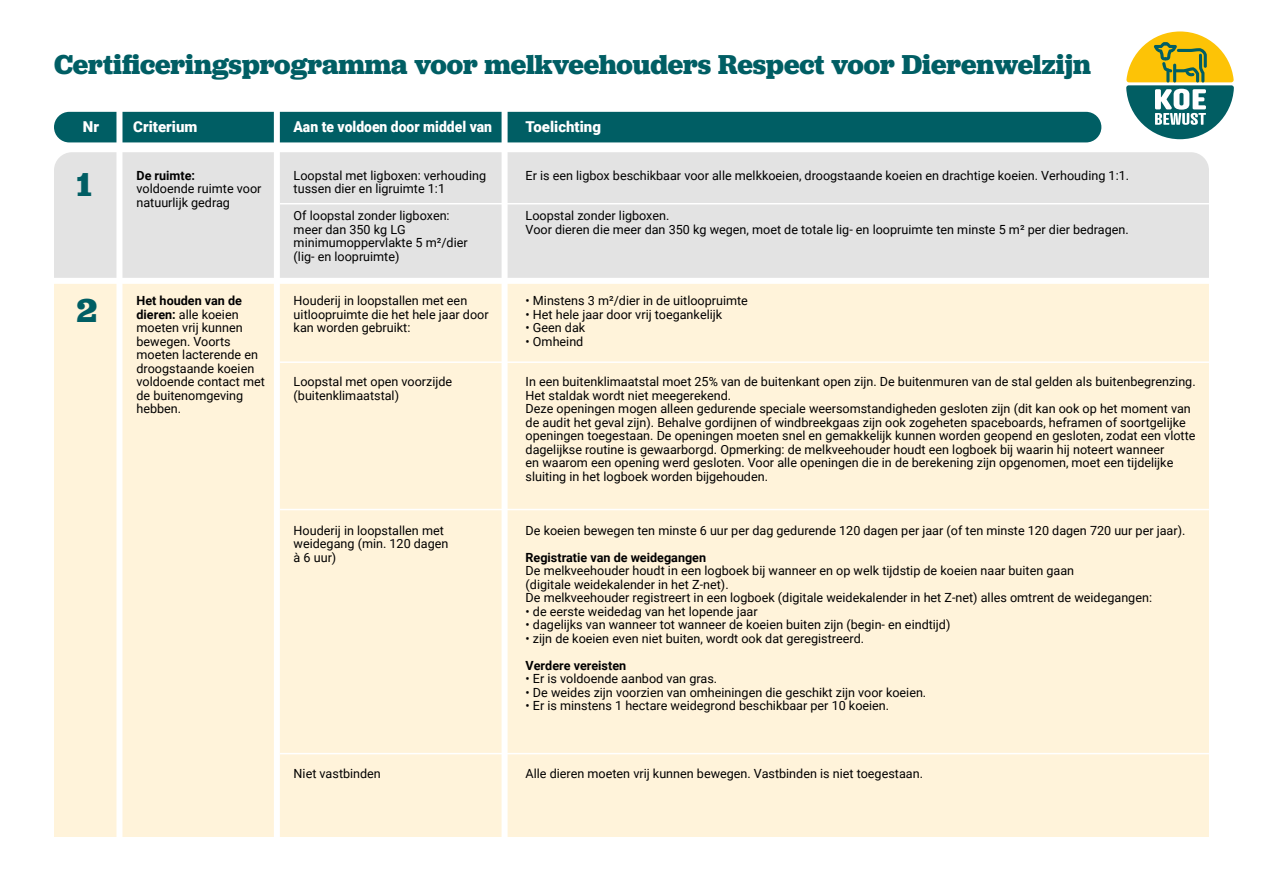
<style>
.page{position:relative;width:1263px;height:893px;background:#fff}
.page>*{position:absolute;margin:0;border:0;box-sizing:border-box;transform-origin:0 0}
.t1{font:700 34.5px "Jubilat";color:#005e64}
.t2{font:700 28.5px "Jubilat";color:#005e64}
.t3{font:900 15px "Roboto";color:#fff;scale:.93 1}
.t4{font:900 15px "Roboto";color:#fff}
.t5{font:12.6px/13.5px "Roboto";color:#000}
.t6{font:700 12.6px "Roboto";color:#000}
.s1{font-weight:700}
</style>
<div class="page">
<div style="left:54px;top:112px;width:1047px;height:30px;background:#005e64;border-radius:15px"></div>
<div style="left:54px;top:152px;width:1155px;height:126px;background:#e3e3e3"></div>
<div style="left:54px;top:281px;width:1155px;height:555px;background:#fff3da"></div>
<div style="left:116px;top:79px;width:6px;height:774px;background:#fff"></div>
<div style="left:274px;top:79px;width:6px;height:774px;background:#fff"></div>
<div style="left:502px;top:79px;width:6px;height:774px;background:#fff"></div>
<hr style="left:280px;top:361px;width:929px;height:2px;background:#fff">
<hr style="left:280px;top:509px;width:929px;height:1px;background:#fff">
<hr style="left:280px;top:753px;width:929px;height:1px;background:#fff">
<div style="left:0;top:278px;width:1217px;height:6px;background:#fff"></div>
<hr style="left:280px;top:203px;width:929px;height:1px;background:#fff">
<svg style="left:1126px;top:31px;width:108px;height:108px"></svg>
<h2 class="t2" style="left:54px;top:46px;width:1038px">Certificeringsprogramma voor melkveehouders Respect voor Dierenwelzijn</h2>
<p class="t4" style="left:83px;top:116px;width:18px">Nr</p>
<p class="t4" style="left:133px;top:116px;width:66px">Criterium</p>
<p class="t3" style="left:293px;top:116px;width:215px">Aan te voldoen door middel van</p>
<p class="t4" style="left:526px;top:116px;width:77px">Toelichting</p>
<h1 class="t1" style="left:77px;top:162px;width:17px">1</h1>
<h1 class="t1" style="left:77px;top:288px;width:22px">2</h1>
<p class="t6" style="left:136px;top:167px;width:60px">De ruimte:</p>
<p class="t5" style="left:136px;top:182px;width:126px">voldoende ruimte voor natuurlijk gedrag</p>
<p class="t5" style="left:136px;top:294px;width:130px"><span class="s1">Het houden van de dieren:</span> alle koeien moeten vrij kunnen bewegen. Voorts moeten lacterende en droogstaande koeien voldoende contact met de buitenomgeving hebben.</p>
<p class="t5" style="left:294px;top:168px;width:194px">Loopstal met ligboxen: verhouding tussen dier en ligruimte 1:1</p>
<p class="t5" style="left:294px;top:209px;width:175px">Of loopstal zonder ligboxen: meer dan 350 kg LG minimumoppervlakte 5 m²/dier (lig- en loopruimte)</p>
<p class="t5" style="left:294px;top:294px;width:196px">Houderij in loopstallen met een uitloopruimte die het hele jaar door kan worden gebruikt:</p>
<p class="t5" style="left:294px;top:375px;width:160px">Loopstal met open voorzijde (buitenklimaatstal)</p>
<p class="t5" style="left:526px;top:168px;width:605px">Er is een ligbox beschikbaar voor alle melkkoeien, droogstaande koeien en drachtige koeien. Verhouding 1:1.</p>
<p class="t5" style="left:526px;top:209px;width:605px">Loopstal zonder ligboxen.<br>Voor dieren die meer dan 350 kg wegen, moet de totale lig- en loopruimte ten minste 5 m² per dier bedragen.</p>
<p class="t5" style="left:526px;top:294px;width:224px">• Minstens 3 m²/dier in de uitloopruimte</p>
<p class="t5" style="left:526px;top:307px;width:198px">• Het hele jaar door vrij toegankelijk</p>
<p class="t5" style="left:526px;top:320px;width:61px">• Geen dak</p>
<p class="t5" style="left:526px;top:334px;width:59px">• Omheind</p>
<p class="t5" style="left:526px;top:374px;width:672px">In een buitenklimaatstal moet 25% van de buitenkant open zijn. De buitenmuren van de stal gelden als buitenbegrenzing.<br>Het staldak wordt niet meegerekend.<br>Deze openingen mogen alleen gedurende speciale weersomstandigheden gesloten zijn (dit kan ook op het moment van de audit het geval zijn). Behalve gordijnen of windbreekgaas zijn ook zogeheten spaceboards, heframen of soortgelijke openingen toegestaan. De openingen moeten snel en gemakkelijk kunnen worden geopend en gesloten, zodat een vlotte dagelijkse routine is gewaarborgd. Opmerking: de melkveehouder houdt een logboek bij waarin hij noteert wanneer<br>en waarom een opening werd gesloten. Voor alle openingen die in de berekening zijn opgenomen, moet een tijdelijke sluiting in het logboek worden bijgehouden.</p>
<p class="t5" style="left:294px;top:523px;width:156px">Houderij in loopstallen met weidegang (min. 120 dagen à 6 uur)</p>
<p class="t5" style="left:526px;top:523px;width:661px">De koeien bewegen ten minste 6 uur per dag gedurende 120 dagen per jaar (of ten minste 120 dagen 720 uur per jaar).</p>
<p class="t6" style="left:526px;top:548px;width:182px">Registratie van de weidegangen</p>
<p class="t5" style="left:526px;top:563px;width:628px">De melkveehouder houdt in een logboek bij wanneer en op welk tijdstip de koeien naar buiten gaan<br>(digitale weidekalender in het Z-net).<br>De melkveehouder registreert in een logboek (digitale weidekalender in het Z-net) alles omtrent de weidegangen:</p>
<p class="t5" style="left:526px;top:604px;width:234px">• de eerste weidedag van het lopende jaar</p>
<p class="t5" style="left:526px;top:618px;width:426px">• dagelijks van wanneer tot wanneer de koeien buiten zijn (begin- en eindtijd)</p>
<p class="t5" style="left:526px;top:631px;width:340px">• zijn de koeien even niet buiten, wordt ook dat geregistreerd.</p>
<p class="t6" style="left:526px;top:656px;width:102px">Verdere vereisten</p>
<p class="t5" style="left:526px;top:672px;width:193px">• Er is voldoende aanbod van gras.</p>
<p class="t5" style="left:526px;top:685px;width:402px">• De weides zijn voorzien van omheiningen die geschikt zijn voor koeien.</p>
<p class="t5" style="left:526px;top:699px;width:365px">• Er is minstens 1 hectare weidegrond beschikbaar per 10 koeien.</p>
<p class="t5" style="left:294px;top:766px;width:89px">Niet vastbinden</p>
<p class="t5" style="left:526px;top:766px;width:399px">Alle dieren moeten vrij kunnen bewegen. Vastbinden is niet toegestaan.</p>
</div>
